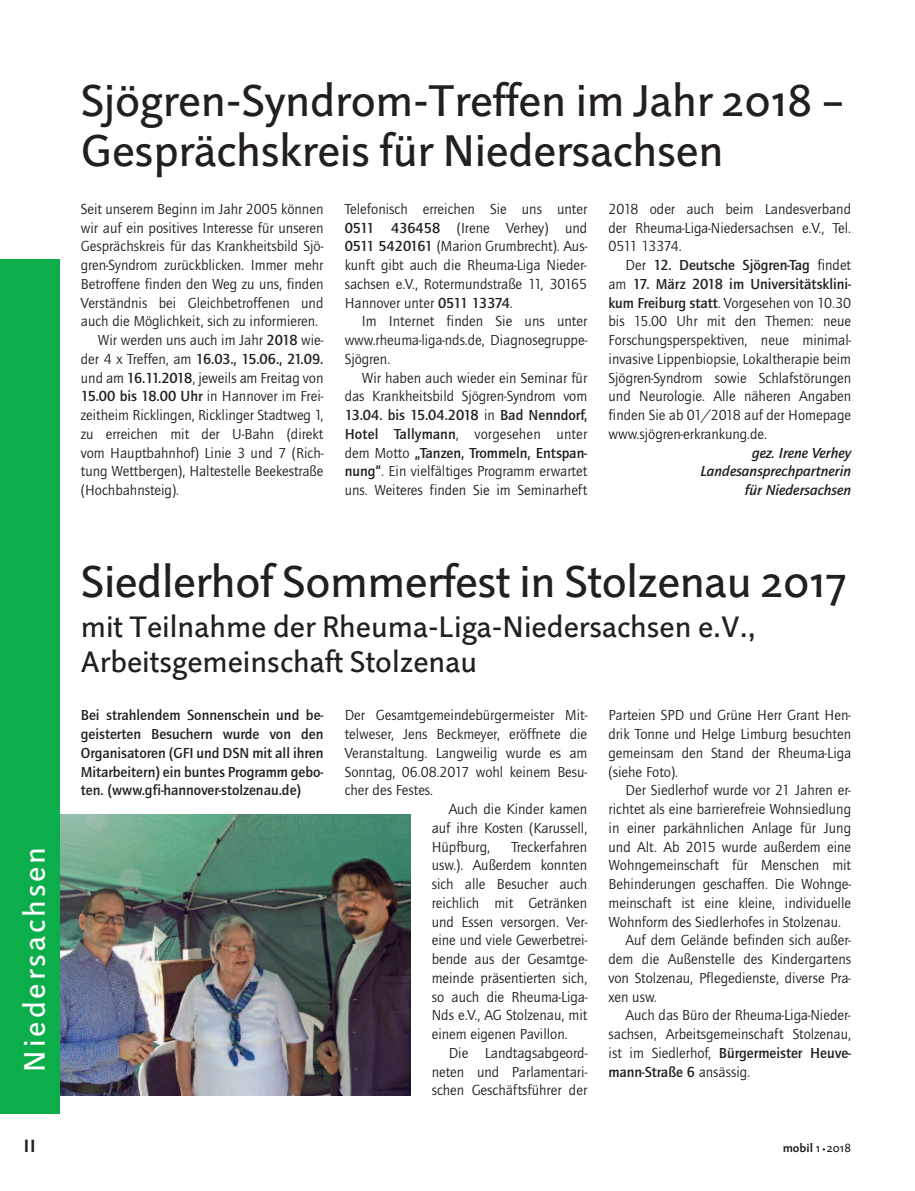
<style>
.page{position:relative;width:915px;height:1191px;background:#fff}
.page>*{position:absolute;margin:0;border:0;box-sizing:border-box;transform-origin:0 0}
.t1{font:45px/49.5px "Linotype Projekt";letter-spacing:-.005em;color:#231f20}
.t2{font:30px/34.5px "Linotype Projekt";color:#231f20}
.t3{font:30px "Linotype Projekt";letter-spacing:.1em;color:#fff}
.t4{font:700 18px "Linotype Projekt";color:#231f20}
.t5{font:15px/18.8px "Quay Sans ITC";color:#231f20;text-align:justify}
.t6{font:500 15px/18.8px "Quay Sans ITC";color:#231f20;text-align:justify}
.t7{font:italic 500 15px/18.8px "Quay Sans ITC";color:#231f20;text-align:right}
.t8{font:500 15px "Quay Sans ITC";letter-spacing:-.05em;color:#231f20}
.t9{font:700 12px "Linotype Projekt";color:#231f20}
.s1{font-weight:500}
.s2{font-weight:400}
.s3{font-weight:400;font-size:9px}
</style>
<div class="page">
<img style="left:60px;top:814px;width:350px;height:281px">
<div style="left:0;top:259px;width:60px;height:855px;background:#0cae4c"></div>
<h1 class="t1" style="left:81px;top:81px;width:764px">Sjögren-Syndrom-Treffen im Jahr 2018 –<br>Gesprächskreis für Niedersachsen</h1>
<p class="t5" style="left:344px;top:201px;width:244px">Telefonisch erreichen Sie uns unter <span class="s1">0511 436458</span> (Irene Verhey) und <span class="s1">0511 5420161</span> (Marion Grumbrecht). Aus&shy;kunft gibt auch die Rheuma-Liga Nieder&shy;sachsen e.V., Rotermundstraße 11, 30165<br>Hannover unter <span class="s1">0511 13374</span>.</p>
<p class="t5" style="left:344px;top:313px;width:244px;text-indent:17px">Im Internet finden Sie uns unter www.rheuma-liga-nds.de, Diagnosegruppe-Sjögren.</p>
<p class="t5" style="left:344px;top:369px;width:244px;text-indent:17px">Wir haben auch wieder ein Seminar für das Krankheitsbild Sjögren-Syndrom vom <span class="s1">13.04. bis 15.04.2018</span> in <span class="s1">Bad Nenndorf, Hotel Tallymann</span>, vorgesehen unter dem Motto <span class="s1">„Tanzen, Trommeln, Entspan&shy;nung“</span>. Ein vielfältiges Programm erwartet uns. Weiteres finden Sie im Seminarheft</p>
<p class="t5" style="left:81px;top:201px;width:244px">Seit unserem Beginn im Jahr 2005 können</p>
<p class="t5" style="left:81px;top:219px;width:244px">wir auf ein positives Interesse für unseren</p>
<p class="t5" style="left:81px;top:238px;width:244px">Gesprächskreis für das Krankheitsbild Sjö-</p>
<p class="t5" style="left:81px;top:257px;width:244px">gren-Syndrom zurückblicken. Immer mehr</p>
<p class="t5" style="left:81px;top:276px;width:244px">Betroffene finden den Weg zu uns, finden</p>
<p class="t5" style="left:81px;top:294px;width:244px">Verständnis bei Gleichbetroffenen und</p>
<p class="t5" style="left:81px;top:313px;width:239px">auch die Möglichkeit, sich zu informieren.</p>
<p class="t5" style="left:98px;top:332px;width:227px">Wir werden uns auch im Jahr <span class="s1">2018</span> wie-</p>
<p class="t8" style="left:81px;top:353px;width:244px"><span class="s2">der 4 x Treffen, am</span> 16.03., 15.06., 21.09.</p>
<p class="t5" style="left:81px;top:369px;width:244px">und am <span class="s1">16.11.2018</span>, jeweils am Freitag von</p>
<p class="t5" style="left:81px;top:388px;width:244px"><span class="s1">15.00 bis 18.00 Uhr</span> in Hannover im Frei-</p>
<p class="t5" style="left:81px;top:407px;width:244px">zeitheim Ricklingen, Ricklinger Stadtweg 1,</p>
<p class="t5" style="left:81px;top:426px;width:244px">zu erreichen mit der U-Bahn (direkt</p>
<p class="t5" style="left:81px;top:444px;width:244px">vom Hauptbahnhof) Linie 3 und 7 (Rich-</p>
<p class="t5" style="left:81px;top:463px;width:244px">tung Wettbergen), Haltestelle Beekestraße</p>
<p class="t5" style="left:81px;top:482px;width:100px">(Hochbahnsteig).</p>
<p class="t5" style="left:608px;top:201px;width:244px">2018 oder auch beim Landesverband der Rheuma-Liga-Niedersachsen e.V., Tel.<br>0511 13374.</p>
<p class="t5" style="left:608px;top:257px;width:244px;text-indent:17px">Der <span class="s1">12. Deutsche Sjögren-Tag</span> findet am <span class="s1">17. März 2018 im Universitätsklini&shy;kum Freiburg statt</span>. Vorgesehen von 10.30 bis 15.00 Uhr mit den Themen: neue Forschungsperspektiven, neue minimal&shy;invasive Lippenbiopsie, Lokaltherapie beim Sjögren-Syndrom sowie Schlafstörungen und Neurologie. Alle näheren Angaben finden Sie ab 01/2018 auf der Homepage www.sjögren-erkrankung.de.</p>
<p class="t7" style="left:700px;top:444px;width:152px">gez. Irene Verhey<br>Landesansprechpartnerin für Niedersachsen</p>
<h2 class="t3" style="left:24px;top:1071px;width:226px;rotate:-90deg">Niedersachsen</h2>
<h1 class="t1" style="left:81px;top:562px;width:768px">Siedlerhof Sommerfest in Stolzenau 2017</h1>
<h2 class="t2" style="left:81px;top:613px;width:676px">mit Teilnahme der Rheuma-Liga-Niedersachsen e.V.,<br>Arbeitsgemeinschaft Stolzenau</h2>
<p class="t6" style="left:81px;top:707px;width:244px">Bei strahlendem Sonnenschein und be&shy;geisterten Besuchern wurde von den Organisatoren (GFI und DSN mit all ihren Mitarbeitern) ein buntes Programm gebo&shy;ten. (www.gfi-hannover-stolzenau.de)</p>
<p class="t5" style="left:344px;top:707px;width:244px">Der Gesamtgemeindebürgermeister Mit-</p>
<p class="t5" style="left:344px;top:726px;width:244px">telweser, Jens Beckmeyer, eröffnete die</p>
<p class="t5" style="left:344px;top:744px;width:244px">Veranstaltung. Langweilig wurde es am</p>
<p class="t5" style="left:344px;top:763px;width:244px">Sonntag, 06.08.2017 wohl keinem Besu-</p>
<p class="t5" style="left:344px;top:782px;width:90px">cher des Festes.</p>
<p class="t5" style="left:448px;top:801px;width:140px">Auch die Kinder kamen</p>
<p class="t5" style="left:431px;top:819px;width:157px">auf ihre Kosten (Karussell,</p>
<p class="t5" style="left:431px;top:838px;width:60px">Hüpfburg,</p>
<p class="t5" style="left:431px;top:838px;width:157px;text-indent:80px">Treckerfahren usw.). Außerdem konnten sich alle Besucher auch reichlich mit Getränken und Essen versorgen. Ver&shy;eine und viele Gewerbetrei&shy;bende aus der Gesamtge&shy;meinde präsentierten sich, so auch die Rheuma-Liga-Nds e.V., AG Stolzenau, mit einem eigenen Pavillon.</p>
<p class="t5" style="left:431px;top:1044px;width:157px;text-indent:17px">Die Landtagsabgeord&shy;neten und Parlamentari&shy;schen Geschäftsführer der</p>
<p class="t5" style="left:608px;top:707px;width:244px">Parteien SPD und Grüne Herr Grant Hen&shy;drik Tonne und Helge Limburg besuchten gemeinsam den Stand der Rheuma-Liga (siehe Foto).</p>
<p class="t5" style="left:625px;top:782px;width:227px">Der Siedlerhof wurde vor 21 Jahren er-</p>
<p class="t5" style="left:608px;top:801px;width:244px">richtet als eine barrierefreie Wohnsiedlung</p>
<p class="t5" style="left:608px;top:819px;width:244px">in einer parkähnlichen Anlage für Jung</p>
<p class="t5" style="left:608px;top:838px;width:244px">und Alt. Ab 2015 wurde außerdem eine</p>
<p class="t5" style="left:608px;top:857px;width:244px">Wohngemeinschaft für Menschen mit</p>
<p class="t5" style="left:608px;top:876px;width:244px">Behinderungen geschaffen. Die Wohnge-</p>
<p class="t5" style="left:608px;top:894px;width:244px">meinschaft ist eine kleine, individuelle</p>
<p class="t5" style="left:608px;top:913px;width:234px">Wohnform des Siedlerhofes in Stolzenau.</p>
<p class="t5" style="left:625px;top:932px;width:226px">Auf dem Gelände befinden sich außer-</p>
<p class="t5" style="left:608px;top:951px;width:244px">dem die Außenstelle des Kindergartens</p>
<p class="t5" style="left:608px;top:969px;width:244px">von Stolzenau, Pflegedienste, diverse Pra-</p>
<p class="t5" style="left:608px;top:988px;width:50px">xen usw.</p>
<p class="t5" style="left:625px;top:1007px;width:226px">Auch das Büro der Rheuma-Liga-Nieder-</p>
<p class="t5" style="left:608px;top:1026px;width:244px">sachsen, Arbeitsgemeinschaft Stolzenau,</p>
<p class="t6" style="left:608px;top:1044px;width:244px"><span class="s2">ist im Siedlerhof,</span> Bürgermeister Heuve-</p>
<p class="t6" style="left:608px;top:1063px;width:143px">mann-Straße 6 <span class="s2">ansässig.</span></p>
<p class="t4" style="left:24px;top:1139px;width:13px">II</p>
<p class="t9" style="left:782px;top:1143px;width:70px">mobil <span class="s2">1</span> <span class="s3">•</span><span class="s2">2018</span></p>
</div>
